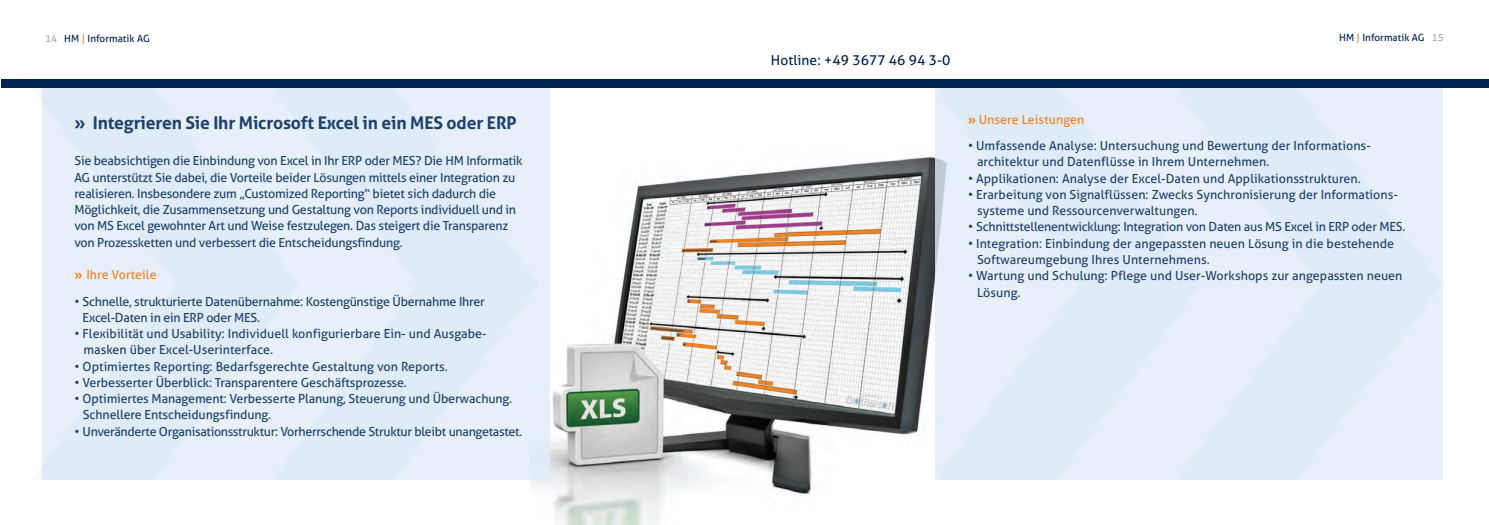
<style>
.page{position:relative;width:1489px;height:525px;background:#fff}
.page>*{position:absolute;margin:0;border:0;box-sizing:border-box;transform-origin:0 0}
.t1{font:700 17.5px "Aller";letter-spacing:-.01em;color:#1e416a}
.t2{font:13.75px "Aller";letter-spacing:.005em;color:#002451}
.t3{font:12.5px/16.2px "Aller";letter-spacing:-.01em;color:#1e416a}
.t4{font:12.5px "Aller";letter-spacing:.005em;color:#f58220}
.t5{font:10px "Aller";letter-spacing:.005em;color:#002451}
.s1{color:#a8a9ad}
.s2{color:#f58220}
.s3{font-weight:700}
</style>
<div class="page">
<img style="left:529px;top:156px;width:435px;height:368px">
<div style="left:43px;top:80px;width:507px;height:399px;background:#e1edf8"></div>
<div style="left:934px;top:88px;width:241px;height:391px;background:#dfecf7"></div>
<div style="left:1175px;top:88px;width:267px;height:391px;background:#e7f0f9"></div>
<div style="left:1px;top:79px;width:744px;height:9px;background:#002451"></div>
<div style="left:743px;top:79px;width:745px;height:9px;background:#002451"></div>
<p class="t5" style="left:45px;top:32px;width:106px"><span class="s1">14</span> HM <span class="s2">|</span> Informatik AG</p>
<p class="t5" style="left:1338px;top:32px;width:106px">HM <span class="s2">|</span> Informatik AG <span class="s1">15</span></p>
<p class="t2" style="left:770px;top:52px;width:181px">Hotline: +49 3677 46 94 3-0</p>
<h1 class="t1" style="left:74px;top:112px;width:444px">» Integrieren Sie Ihr Microsoft Excel in ein MES oder ERP</h1>
<p class="t3" style="left:74px;top:153px;width:449px">Sie beabsichtigen die Einbindung von Excel in Ihr ERP oder MES? Die HM Informatik AG unterstützt Sie dabei, die Vorteile beider Lösungen mittels einer Integration zu realisieren. Insbesondere zum „Customized Reporting“ bietet sich dadurch die Möglichkeit, die Zusammensetzung und Gestaltung von Reports individuell und in von MS Excel gewohnter Art und Weise festzulegen. Das steigert die Transparenz von Prozessketten und verbessert die Entscheidungsfindung.</p>
<p class="t4" style="left:74px;top:267px;width:84px"><span class="s3">»</span> Ihre Vorteile</p>
<p class="t3" style="left:83px;top:293px;width:403px;text-indent:-8px">• Schnelle, strukturierte Datenübernahme: Kostengünstige Übernahme Ihrer<br>Excel-Daten in ein ERP oder MES.</p>
<p class="t3" style="left:83px;top:325px;width:405px;text-indent:-9px">• Flexibilität und Usability: Individuell konfigurierbare Ein- und Ausgabe&shy;masken über Excel-Userinterface.</p>
<p class="t3" style="left:74px;top:358px;width:375px">• Optimiertes Reporting: Bedarfsgerechte Gestaltung von Reports.</p>
<p class="t3" style="left:74px;top:374px;width:334px">• Verbesserter Überblick: Transparentere Geschäftsprozesse.</p>
<p class="t3" style="left:83px;top:390px;width:431px;text-indent:-9px">• Optimiertes Management: Verbesserte Planung, Steuerung und Überwachung.<br>Schnellere Entscheidungsfindung.</p>
<p class="t3" style="left:74px;top:423px;width:449px">• Unveränderte Organisationsstruktur: Vorherrschende Struktur bleibt unangetastet.</p>
<p class="t4" style="left:967px;top:112px;width:118px"><span class="s3">»</span> Unsere Leistungen</p>
<p class="t3" style="left:976px;top:137px;width:395px;text-indent:-9px">• Umfassende Analyse: Untersuchung und Bewertung der Informations&shy;architektur und Datenflüsse in Ihrem Unternehmen.</p>
<p class="t3" style="left:967px;top:170px;width:394px">• Applikationen: Analyse der Excel-Daten und Applikationsstrukturen.</p>
<p class="t3" style="left:976px;top:186px;width:422px;text-indent:-9px">• Erarbeitung von Signalflüssen: Zwecks Synchronisierung der Informations&shy;systeme und Ressourcenverwaltungen.</p>
<p class="t3" style="left:967px;top:219px;width:439px">• Schnittstellenentwicklung: Integration von Daten aus MS Excel in ERP oder MES.</p>
<p class="t3" style="left:976px;top:235px;width:418px;text-indent:-9px">• Integration: Einbindung der angepassten neuen Lösung in die bestehende<br>Softwareumgebung Ihres Unternehmens.</p>
<p class="t3" style="left:976px;top:267px;width:427px;text-indent:-9px">• Wartung und Schulung: Pflege und User-Workshops zur angepassten neuen<br>Lösung.</p>
</div>
